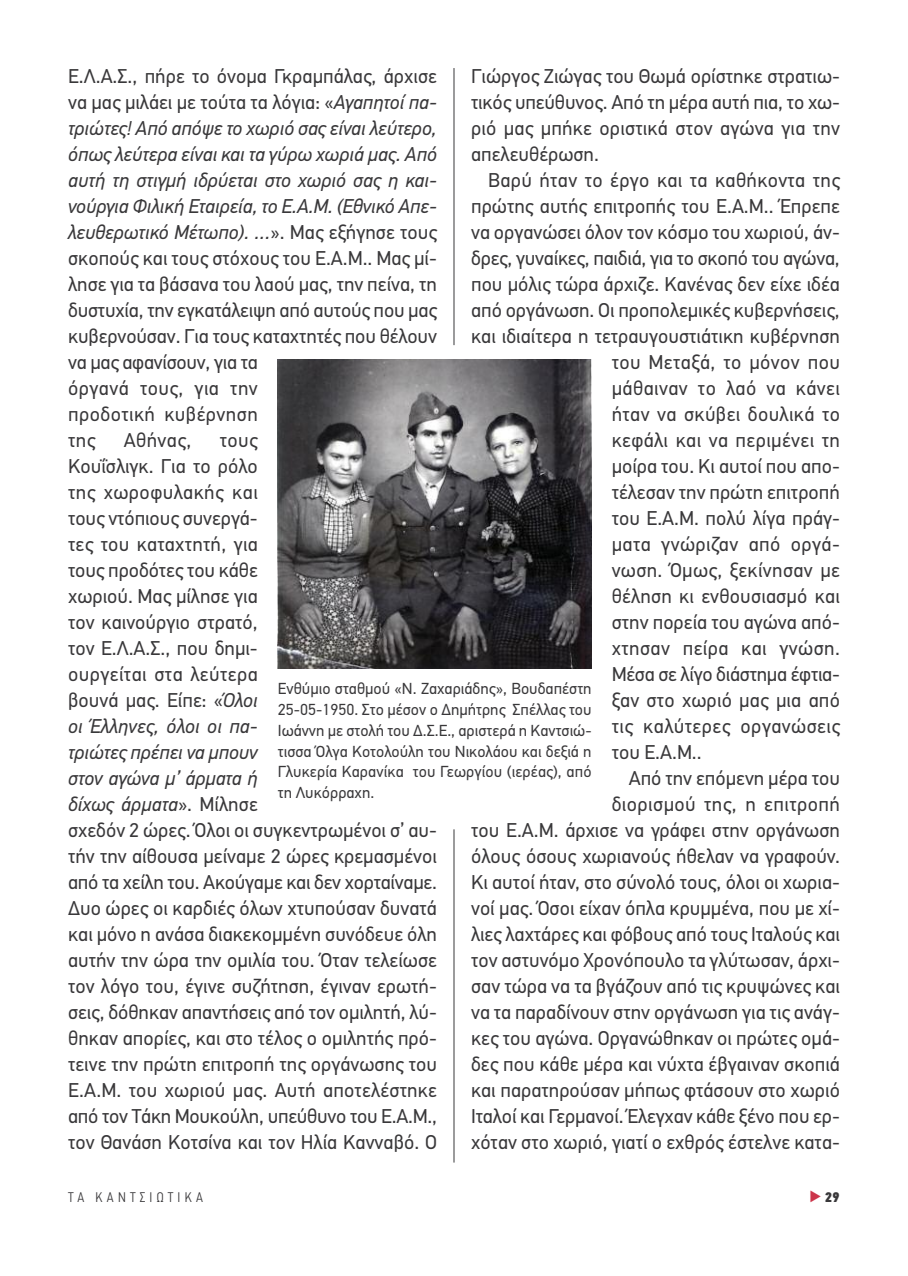
<style>
.page{position:relative;width:908px;height:1276px;background:#fff}
.page>*{position:absolute;margin:0;border:0;box-sizing:border-box;transform-origin:0 0}
.t1{font:20px/26px "PF Din Text Pro";color:#39383a}
.t2{font:20px "PF Din Text Pro";letter-spacing:.02em;color:#39383a}
.t3{font:16px/20.8px "PF Din Text Pro";letter-spacing:.005em;color:#39383a;text-align:justify}
.t4{font:300 14px "PF Din Text Cond Pro";letter-spacing:.3em;color:#39383a}
.t5{font:14px "PF Din Text Cond Pro X Black";color:#39383a}
.s1{font-style:italic}
.s2{font-family:"Lucida Grande";color:#cc354b}
</style>
<div class="page">
<hr style="left:453px;top:829px;width:1px;height:333px;background:#39383a">
<hr style="left:453px;top:68px;width:1px;height:277px;background:#39383a">
<img style="left:278px;top:359px;width:313px;height:309px">
<p class="t1" style="left:471px;top:63px;width:370px;text-align:justify">Γιώργος Ζιώγας του Θωμά ορίστηκε στρατιω&shy;τικός υπεύθυνος. Από τη μέρα αυτή πια, το χω&shy;ριό μας μπήκε οριστικά στον αγώνα για την απελευθέρωση.</p>
<p class="t1" style="left:488px;top:167px;width:353px">Βαρύ ήταν το έργο και τα καθήκοντα της</p>
<p class="t1" style="left:471px;top:193px;width:370px">πρώτης αυτής επιτροπής του Ε.Α.Μ.. Έπρεπε</p>
<p class="t1" style="left:471px;top:219px;width:370px">να οργανώσει όλον τον κόσμο του χωριού, άν-</p>
<p class="t1" style="left:471px;top:245px;width:370px">δρες, γυναίκες, παιδιά, για το σκοπό του αγώνα,</p>
<p class="t1" style="left:471px;top:271px;width:370px">που μόλις τώρα άρχιζε. Κανένας δεν είχε ιδέα</p>
<p class="t1" style="left:471px;top:297px;width:370px">από οργάνωση. Οι προπολεμικές κυβερνήσεις,</p>
<p class="t1" style="left:471px;top:323px;width:370px">και ιδιαίτερα η τετραυγουστιάτικη κυβέρνηση</p>
<p class="t2" style="left:611px;top:350px;width:230px">του Μεταξά, το μόνον που</p>
<p class="t2" style="left:611px;top:376px;width:230px">μάθαιναν το λαό να κάνει</p>
<p class="t1" style="left:611px;top:401px;width:230px">ήταν να σκύβει δουλικά το</p>
<p class="t2" style="left:611px;top:428px;width:230px">κεφάλι και να περιμένει τη</p>
<p class="t1" style="left:611px;top:453px;width:230px">μοίρα του. Κι αυτοί που απο-</p>
<p class="t1" style="left:611px;top:479px;width:230px">τέλεσαν την πρώτη επιτροπή</p>
<p class="t1" style="left:611px;top:505px;width:230px">του Ε.Α.Μ. πολύ λίγα πράγ-</p>
<p class="t2" style="left:611px;top:532px;width:230px">ματα γνώριζαν από οργά-</p>
<p class="t1" style="left:611px;top:557px;width:230px">νωση. Όμως, ξεκίνησαν με</p>
<p class="t1" style="left:611px;top:583px;width:230px">θέληση κι ενθουσιασμό και</p>
<p class="t1" style="left:611px;top:609px;width:230px">στην πορεία του αγώνα από-</p>
<p class="t2" style="left:611px;top:636px;width:230px">χτησαν πείρα και γνώση.</p>
<p class="t1" style="left:611px;top:661px;width:230px">Μέσα σε λίγο διάστημα έφτια-</p>
<p class="t1" style="left:611px;top:687px;width:230px">ξαν στο χωριό μας μια από</p>
<p class="t2" style="left:611px;top:714px;width:230px">τις καλύτερες οργανώσεις</p>
<p class="t1" style="left:611px;top:739px;width:91px">του Ε.Α.Μ..</p>
<p class="t1" style="left:628px;top:765px;width:213px">Από την επόμενη μέρα του</p>
<p class="t2" style="left:611px;top:792px;width:230px">διορισμού της, η επιτροπή</p>
<p class="t1" style="left:471px;top:817px;width:370px">του Ε.Α.Μ. άρχισε να γράφει στην οργάνωση</p>
<p class="t1" style="left:471px;top:843px;width:370px">όλους όσους χωριανούς ήθελαν να γραφούν.</p>
<p class="t1" style="left:471px;top:869px;width:370px">Κι αυτοί ήταν, στο σύνολό τους, όλοι οι χωρια-</p>
<p class="t1" style="left:471px;top:895px;width:370px">νοί μας. Όσοι είχαν όπλα κρυμμένα, που με χί-</p>
<p class="t1" style="left:471px;top:921px;width:370px">λιες λαχτάρες και φόβους από τους Ιταλούς και</p>
<p class="t1" style="left:471px;top:947px;width:370px">τον αστυνόμο Χρονόπουλο τα γλύτωσαν, άρχι-</p>
<p class="t1" style="left:471px;top:973px;width:370px">σαν τώρα να τα βγάζουν από τις κρυψώνες και</p>
<p class="t1" style="left:471px;top:999px;width:370px">να τα παραδίνουν στην οργάνωση για τις ανάγ-</p>
<p class="t1" style="left:471px;top:1025px;width:370px">κες του αγώνα. Οργανώθηκαν οι πρώτες ομά-</p>
<p class="t1" style="left:471px;top:1051px;width:370px">δες που κάθε μέρα και νύχτα έβγαιναν σκοπιά</p>
<p class="t1" style="left:471px;top:1077px;width:370px">και παρατηρούσαν μήπως φτάσουν στο χωριό</p>
<p class="t1" style="left:471px;top:1103px;width:370px">Ιταλοί και Γερμανοί. Έλεγχαν κάθε ξένο που ερ-</p>
<p class="t1" style="left:471px;top:1129px;width:370px">χόταν στο χωριό, γιατί ο εχθρός έστελνε κατα-</p>
<p class="t1" style="left:68px;top:63px;width:370px">Ε.Λ.Α.Σ., πήρε το όνομα Γκραμπάλας, άρχισε να μας μιλάει με τούτα τα λόγια: «<span class="s1">Αγαπητοί πα&shy;τριώτες! Από απόψε το χωριό σας είναι λεύτερο, όπως λεύτερα είναι και τα γύρω χωριά μας. Από αυτή τη στιγμή ιδρύεται στο χωριό σας η και&shy;νούργια Φιλική Εταιρεία, το Ε.Α.Μ. (Εθνικό Απε&shy;λευθερωτικό Μέτωπο). …</span>». Μας εξήγησε τους σκοπούς και τους στόχους του Ε.Α.Μ.. Μας μί&shy;λησε για τα βάσανα του λαού μας, την πείνα, τη δυστυχία, την εγκατάλειψη από αυτούς που μας κυβερνούσαν. Για τους καταχτητές που θέλουν να μας αφανίσουν, για τα<br>όργανά τους, για την<br>προδοτική κυβέρνηση<br>της</p>
<p class="t1" style="left:124px;top:427px;width:69px">Αθήνας,</p>
<p class="t1" style="left:68px;top:427px;width:370px;text-indent:152px">τους<br>Κουΐσλιγκ. Για το ρόλο<br>της χωροφυλακής και<br>τους ντόπιους συνεργά-<br>τες του καταχτητή, για<br>τους προδότες του κάθε<br>χωριού. Μας μίλησε για<br>τον καινούργιο στρατό,<br>τον Ε.Λ.Α.Σ., που δημι-<br>ουργείται στα λεύτερα<br>βουνά μας. Είπε: «<span class="s1">Όλοι<br>οι Έλληνες, όλοι οι πα-<br>τριώτες πρέπει να μπουν<br>στον αγώνα μ’ άρματα ή<br>δίχως άρματα</span>». Μίλησε<br>σχεδόν 2 ώρες. Όλοι οι συγκεντρωμένοι σ’ αυ&shy;τήν την αίθουσα μείναμε 2 ώρες κρεμασμένοι από τα χείλη του. Ακούγαμε και δεν χορταίναμε.<br>Δυο ώρες οι καρδιές όλων χτυπούσαν δυνατά και μόνο η ανάσα διακεκομμένη συνόδευε όλη αυτήν την ώρα την ομιλία του. Όταν τελείωσε τον λόγο του, έγινε συζήτηση, έγιναν ερωτή&shy;σεις, δόθηκαν απαντήσεις από τον ομιλητή, λύ&shy;θηκαν απορίες, και στο τέλος ο ομιλητής πρό&shy;τεινε την πρώτη επιτροπή της οργάνωσης του<br>Ε.Α.Μ. του χωριού μας. Αυτή αποτελέστηκε από τον Τάκη Μουκούλη, υπεύθυνο του Ε.Α.Μ., τον Θανάση Κοτσίνα και τον Ηλία Κανναβό. Ο</p>
<p class="t3" style="left:278px;top:678px;width:315px">Ενθύμιο σταθμού «Ν. Ζαχαριάδης», Βουδαπέστη 25-05-1950. Στο μέσον ο Δημήτρης Σπέλλας του Ιωάννη με στολή του Δ.Σ.Ε., αριστερά η Καντσιώ&shy;τισσα Όλγα Κοτολούλη του Νικολάου και δεξιά η Γλυκερία Καρανίκα του Γεωργίου (ιερέας), από τη Λυκόρραχη.</p>
<p class="t4" style="left:68px;top:1189px;width:136px">Τα ΚανΤσιωΤιΚα</p>
<p class="t5" style="left:809px;top:1188px;width:32px"><span class="s2">►</span>29</p>
</div>
